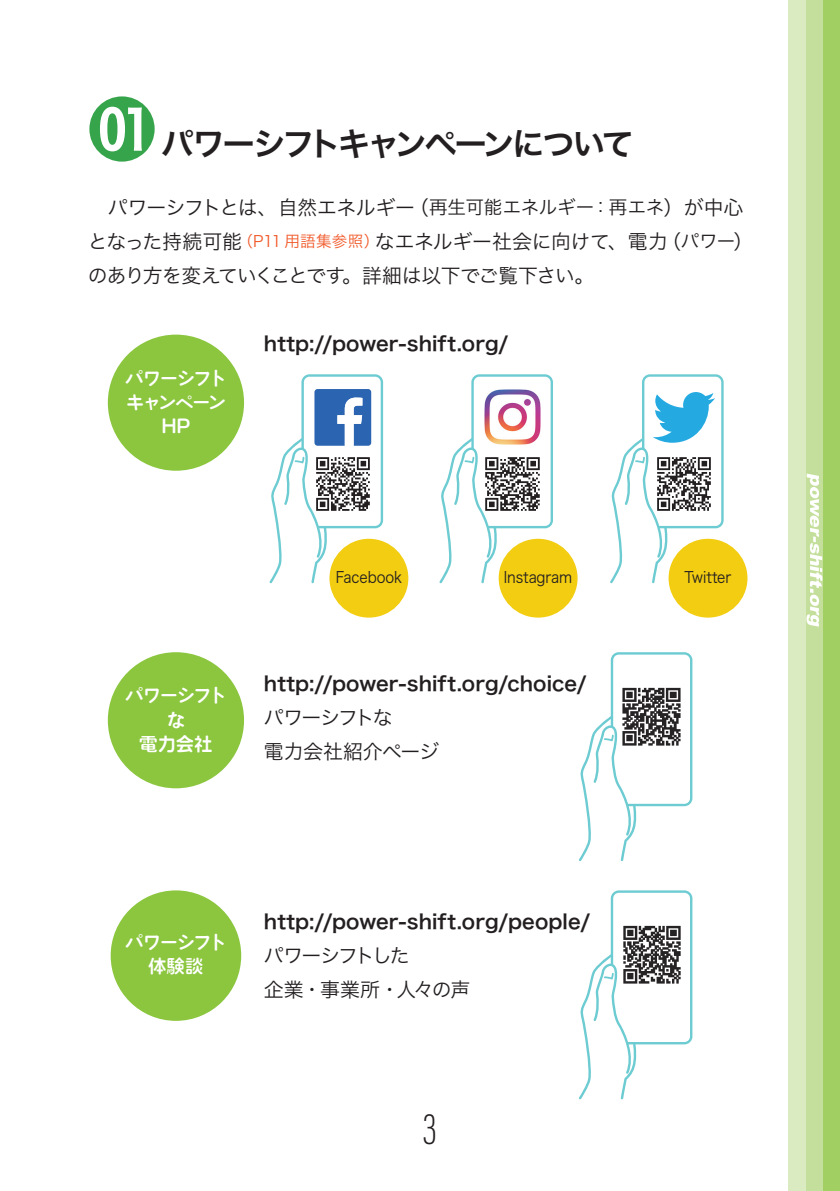
<style>
.page{position:relative;width:840px;height:1191px;background:#fff}
.page>*{position:absolute;margin:0;border:0;box-sizing:border-box;transform-origin:0 0}
.t1{font:200 45.4px "Acumin Pro Extra Cond";color:#231f20}
.t2{font:32.6px "Hira Kaku Pro N W6";letter-spacing:-.085em;color:#231f20}
.t3{font:19.8px/34px "Hira Kaku Pro N W3";letter-spacing:-.03em;color:#231f20}
.t4{font:19.8px "Hira Kaku Pro N W6";letter-spacing:.005em;color:#231f20}
.t5{font:19.8px/34px "Hira Kaku Pro N W3";letter-spacing:-.07em;color:#231f20}
.t6{font:18.4px/24.2px "VDL V7 Maru Gothic Bold";letter-spacing:-.08em;color:#fff;text-align:center}
.t7{font:18.4px/24.2px "VDL V7 Maru Gothic Bold";letter-spacing:-.06em;color:#fff;text-align:center}
.t8{font:15.6px "Hira Kaku Pro N W3";letter-spacing:-.01em;color:#231f20;scale:.9 1}
.s1{font-size:68px;color:#35a44b}
.s2{font-size:18.4px}
.s3{font-size:15.6px;color:#f15929}
</style>
<div class="page">
<div style="left:822px;top:0;width:17px;height:1191px;background:#a2cf62"></div>
<div style="left:805px;top:0;width:17px;height:1191px;background:#c4df9b"></div>
<div style="left:788px;top:0;width:17px;height:1191px;background:#daeac1"></div>
<svg style="left:806px;top:473px;width:15px;height:153px"></svg>
<svg style="left:579px;top:652px;width:113px;height:209px"></svg>
<img style="left:622px;top:686px;width:58px;height:60px">
<svg style="left:579px;top:890px;width:113px;height:209px"></svg>
<img style="left:621px;top:925px;width:61px;height:59px">
<svg style="left:269px;top:374px;width:114px;height:209px"></svg>
<img style="left:314px;top:456px;width:57px;height:56px">
<div style="left:329px;top:539px;width:79px;height:78px;background:#f3cd11;border-radius:50%"></div>
<svg style="left:439px;top:374px;width:113px;height:209px"></svg>
<img style="left:484px;top:389px;width:56px;height:57px">
<img style="left:484px;top:456px;width:56px;height:56px">
<div style="left:498px;top:539px;width:79px;height:78px;background:#f3cd11;border-radius:50%"></div>
<svg style="left:610px;top:374px;width:113px;height:209px"></svg>
<img style="left:655px;top:456px;width:56px;height:56px">
<div style="left:668px;top:539px;width:79px;height:78px;background:#f3cd11;border-radius:50%"></div>
<div style="left:108px;top:334px;width:136px;height:137px;background:#8bc63e;border-radius:50%"></div>
<div style="left:108px;top:652px;width:136px;height:136px;background:#8bc63e;border-radius:50%"></div>
<div style="left:111px;top:890px;width:130px;height:130px;background:#8bc63e;border-radius:50%"></div>
<h2 class="t2" style="left:88px;top:114px;width:547px"><span class="s1">♳</span> パワーシフトキャンペーンについて</h2>
<p class="t3" style="left:88px;top:189px;width:666px;text-indent:20px">パワーシフトとは、自然エネルギー（<span class="s2">再生可能エネルギー：再エネ</span>）が中心となった持続可能<span class="s3">（P11 用語集参照）</span>なエネルギー社会に向けて、電力（<span class="s2">パワー</span>）のあり方を変えていくことです。詳細は以下でご覧下さい。</p>
<p class="t4" style="left:264px;top:325px;width:246px">http://power-shift.org/</p>
<p class="t6" style="left:125px;top:364px;width:103px">パワーシフトキャンペーン<br>HP</p>
<p class="t3" style="left:121px;top:359px;width:140px">　　　　　　　</p>
<p class="t8" style="left:335px;top:563px;width:75px">Facebook</p>
<p class="t8" style="left:503px;top:563px;width:77px">Instagram</p>
<p class="t8" style="left:684px;top:563px;width:54px">Twitter</p>
<p class="t7" style="left:125px;top:682px;width:103px">パワーシフトな<br>電力会社</p>
<p class="t4" style="left:264px;top:665px;width:324px">http://power-shift.org/choice/</p>
<p class="t3" style="left:264px;top:699px;width:177px">パワーシフトな<br>電力会社紹介ページ</p>
<p class="t6" style="left:125px;top:929px;width:103px">パワーシフト体験談</p>
<p class="t4" style="left:264px;top:903px;width:328px">http://power-shift.org/people/</p>
<p class="t5" style="left:264px;top:937px;width:227px">パワーシフトした<br>企業・事業所・人々の声　</p>
<h1 class="t1" style="left:422px;top:1101px;width:15px">3</h1>
</div>
